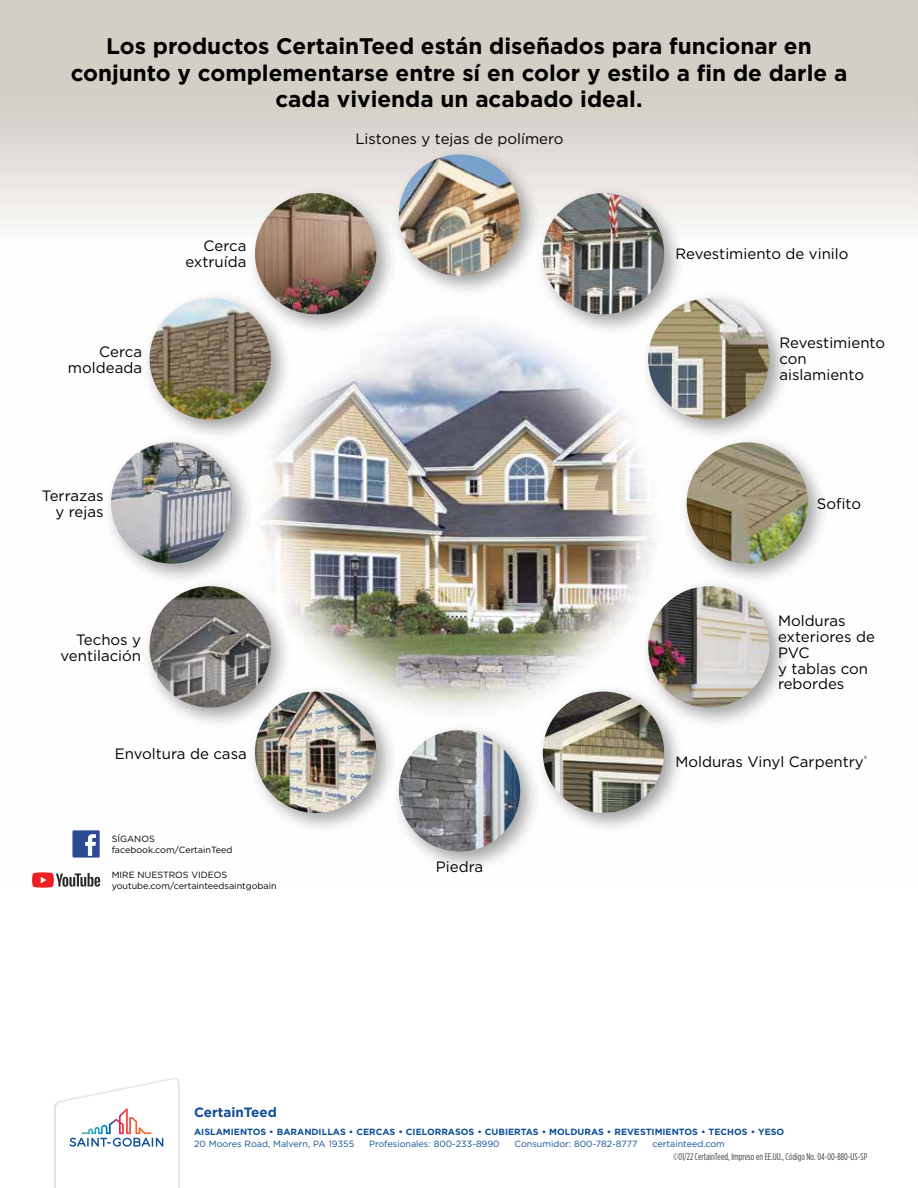
<style>
.page{position:relative;width:918px;height:1188px;background:#fff}
.page>*{position:absolute;margin:0;border:0;box-sizing:border-box;transform-origin:0 0}
.t1{font:700 22.5px/26.1px "Gotham";color:#000;text-align:center}
.t2{font:15px/15.8px "Gotham";color:#000;text-align:right}
.t3{font:700 13.5px "Gotham";color:#0e4e96}
.t4{font:9.75px "Gotham Condensed";color:#414042}
.t5{font:9px "Gotham";color:#0e4e96}
.t6{font:700 9px "Gotham";color:#0e4e96}
.t7{font:9px/11.2px "Gotham";color:#000}
</style>
<div class="page">
<img style="left:0;top:0;width:918px;height:883px">
<div style="left:391px;top:146px;width:151px;height:152px;background:#000;opacity:.37"></div>
<img style="left:399px;top:154px;width:121px;height:122px;border-radius:61px">
<div style="left:679px;top:434px;width:151px;height:152px;background:#000;opacity:.37"></div>
<img style="left:687px;top:442px;width:121px;height:122px;border-radius:61px">
<div style="left:391px;top:722px;width:151px;height:151px;background:#000;opacity:.37"></div>
<img style="left:399px;top:730px;width:121px;height:122px;border-radius:61px">
<div style="left:103px;top:434px;width:151px;height:152px;background:#000;opacity:.37"></div>
<img style="left:111px;top:442px;width:121px;height:122px;border-radius:61px">
<div style="left:640px;top:290px;width:151px;height:152px;background:#000;opacity:.37"></div>
<img style="left:647px;top:298px;width:124px;height:123px">
<div style="left:535px;top:185px;width:151px;height:151px;background:#000;opacity:.37"></div>
<img style="left:541px;top:193px;width:125px;height:123px">
<div style="left:535px;top:684px;width:151px;height:151px;background:#000;opacity:.37"></div>
<img style="left:541px;top:692px;width:125px;height:123px">
<div style="left:640px;top:578px;width:151px;height:151px;background:#000;opacity:.37"></div>
<img style="left:646px;top:586px;width:125px;height:123px">
<div style="left:142px;top:578px;width:151px;height:151px;background:#000;opacity:.37"></div>
<img style="left:148px;top:586px;width:124px;height:123px">
<div style="left:247px;top:684px;width:151px;height:151px;background:#000;opacity:.37"></div>
<img style="left:253px;top:692px;width:125px;height:123px">
<div style="left:247px;top:185px;width:151px;height:151px;background:#000;opacity:.37"></div>
<img style="left:253px;top:193px;width:125px;height:123px">
<div style="left:142px;top:290px;width:151px;height:152px;background:#000;opacity:.37"></div>
<img style="left:147px;top:298px;width:127px;height:124px">
<div style="left:72px;top:830px;width:28px;height:28px;background:#2c4b95"></div>
<svg style="left:85px;top:834px;width:11px;height:22px"></svg>
<svg style="left:32px;top:872px;width:68px;height:16px"></svg>
<div style="left:53px;top:1077px;width:127px;height:111px;background:#000;opacity:.3"></div>
<svg style="left:55px;top:1079px;width:123px;height:109px"></svg>
<h1 class="t1" style="left:71px;top:33px;width:778px">Los productos CertainTeed están diseñados para funcionar en conjunto y complementarse entre sí en color y estilo a fin de darle a cada vivienda un acabado ideal.</h1>
<p class="t2" style="left:68px;top:344px;width:76px">Cerca moldeada</p>
<p class="t2" style="left:185px;top:238px;width:63px">Cerca extruída</p>
<p class="t2" style="left:42px;top:488px;width:63px">Terrazas y rejas</p>
<p class="t2" style="left:61px;top:632px;width:82px">Techos y ventilación</p>
<p class="t2" style="left:115px;top:745px;width:133px">Envoltura de casa</p>
<p class="t7" style="left:112px;top:833px;width:122px">SÍGANOS facebook.com/CertainTeed</p>
<p class="t7" style="left:112px;top:869px;width:166px">MIRE NUESTROS VIDEOS youtube.com/certainteedsaintgobain</p>
<p class="t2" style="left:355px;top:131px;width:210px">Listones y tejas de polímero</p>
<p class="t2" style="left:436px;top:859px;width:49px">Piedra</p>
<p class="t2" style="left:676px;top:246px;width:174px">Revestimiento de vinilo</p>
<p class="t2" style="left:780px;top:335px;width:107px;text-align:left">Revestimiento con aislamiento</p>
<p class="t2" style="left:817px;top:495px;width:46px">Sofito</p>
<p class="t2" style="left:778px;top:613px;width:98px;text-align:left">Molduras exteriores de<br>PVC<br>y tablas con rebordes</p>
<p class="t2" style="left:675px;top:753px;width:193px">Molduras Vinyl Carpentry<sup>®</sup></p>
<p class="t3" style="left:194px;top:1103px;width:84px">CertainTeed</p>
<p class="t6" style="left:194px;top:1125px;width:592px">AISLAMIENTOS • BARANDILLAS • CERCAS • CIELORRASOS • CUBIERTAS • MOLDURAS • REVESTIMIENTOS • TECHOS • YESO</p>
<p class="t5" style="left:194px;top:1138px;width:162px">20 Moores Road, Malvern, PA 19355</p>
<p class="t5" style="left:369px;top:1138px;width:132px">Profesionales: 800-233-8990</p>
<p class="t5" style="left:515px;top:1138px;width:125px">Consumidor: 800-782-8777</p>
<p class="t5" style="left:653px;top:1138px;width:74px">certainteed.com</p>
<p class="t4" style="left:673px;top:1151px;width:196px">©01/22 CertainTeed, Impreso en EE.UU., Código No. 04-00-880-US-SP</p>
</div>
